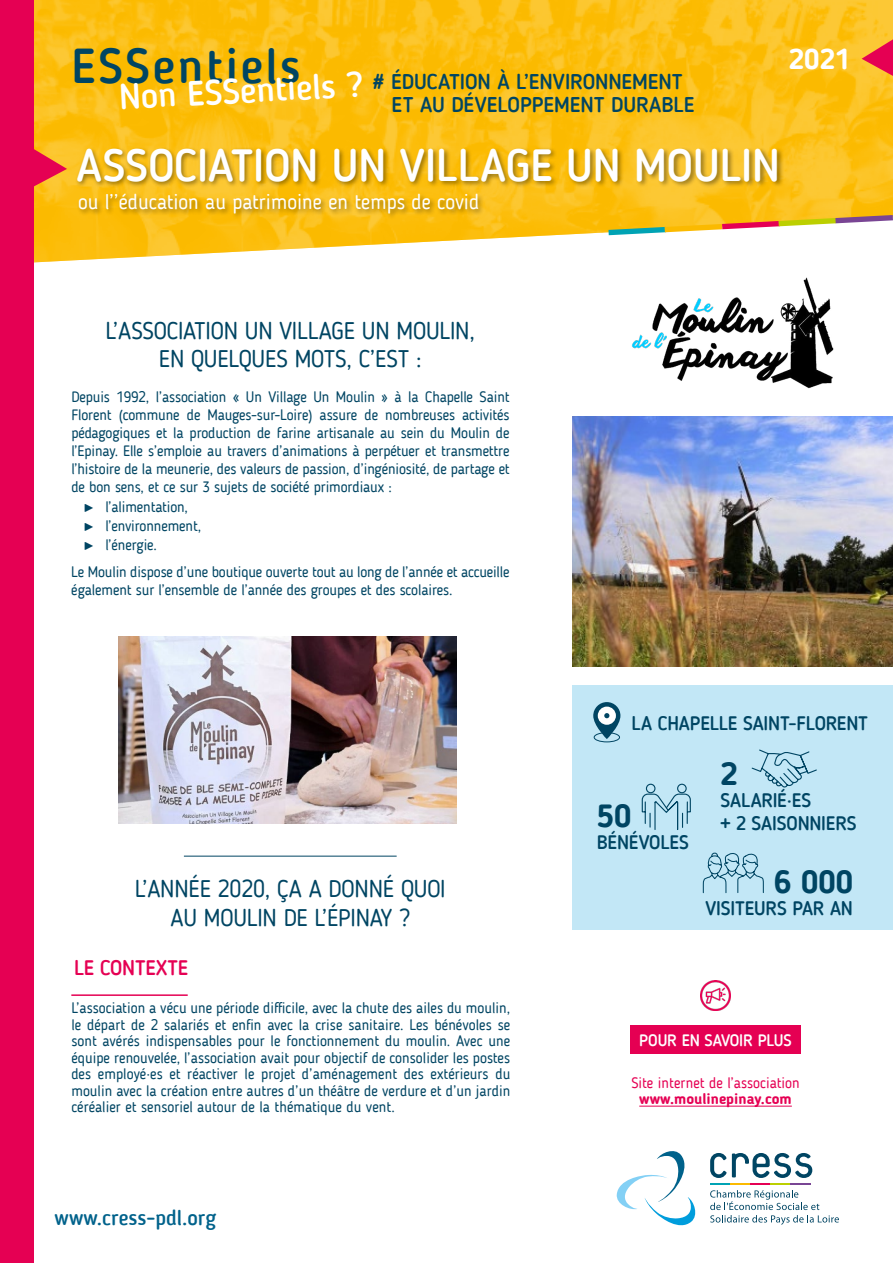
<style>
.page{position:relative;width:893px;height:1263px;background:#fff}
.page>*{position:absolute;margin:0;border:0;box-sizing:border-box;transform-origin:0 0}
.t1{font:500 48.9px "Blogger Sans";letter-spacing:.05em;color:#004563}
.t2{font:500 45px "Blogger Sans";color:#fff}
.t3{font:500 35.1px "Blogger Sans";color:#fff}
.t4{font:700 31.95px "Blogger Sans";color:#004563}
.t5{font:700 28.5px "Blogger Sans";color:#fff}
.t6{font:24px/28.8px "Blogger Sans";letter-spacing:-.01em;color:#004563;text-align:center}
.t7{font:500 21.3px/22.5px "Blogger Sans";letter-spacing:-.005em;color:#004563}
.t8{font:500 21.3px "Blogger Sans";color:#00628b}
.t9{font:21px "Blogger Sans";color:#fff}
.t10{font:500 21px "Blogger Sans";letter-spacing:-.01em;color:#e50053}
.t11{font:500 19.5px/22.5px "Blogger Sans";letter-spacing:-.01em;color:#004563}
.t12{font:500 16.5px "Blogger Sans";letter-spacing:-.01em;color:#fff}
.t13{font:15px/18px "Blogger Sans";letter-spacing:-.01em;color:#004563;text-align:justify}
.t14{font:15px "Blogger Sans";color:#e50053}
.t15{font:700 15px "Blogger Sans";color:#e50053}
.s1{font-size:12px}
</style>
<div class="page">
<img style="left:34px;top:0;width:859px;height:263px">
<div style="left:0;top:0;width:34px;height:1263px;background:#e50053"></div>
<svg style="left:34px;top:149px;width:33px;height:38px"></svg>
<hr style="left:184px;top:856px;width:213px;height:1px;background:#004563">
<svg style="left:710px;top:1153px;width:102px;height:25px"></svg>
<svg style="left:616px;top:1151px;width:80px;height:75px"></svg>
<svg style="left:710px;top:1190px;width:129px;height:35px"></svg>
<hr style="left:710px;top:1183px;width:20px;height:2px;background:#00a3b4">
<hr style="left:730px;top:1183px;width:20px;height:2px;background:#fbba00">
<hr style="left:750px;top:1183px;width:21px;height:2px;background:#e50053">
<hr style="left:770px;top:1183px;width:21px;height:2px;background:#bccf00">
<hr style="left:791px;top:1183px;width:20px;height:2px;background:#794594">
<hr style="left:71px;top:994px;width:117px;height:2px;background:#e50053">
<hr style="left:639px;top:1106px;width:153px;height:1px;background:#e50053">
<div style="left:630px;top:1025px;width:171px;height:29px;background:#e50053"></div>
<img style="left:701px;top:981px;width:29px;height:30px">
<svg style="left:862px;top:39px;width:31px;height:37px"></svg>
<svg style="left:608px;top:215px;width:285px;height:20px"></svg>
<div style="left:76px;top:147px;width:708px;height:41px;background:#000;opacity:.4"></div>
<div style="left:77px;top:192px;width:408px;height:28px;background:#000;opacity:.4"></div>
<img style="left:572px;top:416px;width:321px;height:251px">
<img style="left:118px;top:637px;width:339px;height:187px">
<div style="left:572px;top:686px;width:321px;height:244px;background:#c2e7f6"></div>
<svg style="left:593px;top:734px;width:27px;height:8px"></svg>
<svg style="left:593px;top:702px;width:27px;height:36px"></svg>
<div style="left:598px;top:707px;width:18px;height:18px;background:#fff;border-radius:50%"></div>
<svg style="left:604px;top:713px;width:5px;height:5px"></svg>
<svg style="left:751px;top:749px;width:66px;height:39px"></svg>
<svg style="left:702px;top:852px;width:62px;height:42px"></svg>
<div style="left:646px;top:784px;width:9px;height:9px;border:1px solid #004563;border-radius:50%"></div>
<div style="left:677px;top:784px;width:10px;height:9px;border:1px solid #004563;border-radius:50%"></div>
<svg style="left:641px;top:793px;width:50px;height:37px"></svg>
<img style="left:624px;top:257px;width:215px;height:132px">
<h1 class="t1" style="left:71px;top:42px;width:231px">ESSentiels</h1>
<h3 class="t3" style="left:118px;top:80px;width:246px;rotate:-3deg">Non ESSentiels ?</h3>
<h3 class="t7" style="left:392px;top:72px;width:304px;text-indent:-19px"># ÉDUCATION À L’ENVIRONNEMENT<br>ET AU DÉVELOPPEMENT DURABLE</h3>
<h3 class="t5" style="left:789px;top:45px;width:63px">2021</h3>
<h2 class="t2" style="left:77px;top:144px;width:705px">ASSOCIATION UN VILLAGE UN MOULIN</h2>
<h3 class="t9" style="left:78px;top:192px;width:403px">ou l’’éducation au patrimoine en temps de covid</h3>
<h3 class="t6" style="left:106px;top:317px;width:371px">L’ASSOCIATION UN VILLAGE UN MOULIN,<br>EN QUELQUES MOTS, C’EST :</h3>
<p class="t13" style="left:71px;top:388px;width:440px">Depuis 1992, l’association « Un Village Un Moulin » à la Chapelle Saint Florent (commune de Mauges-sur-Loire) assure de nombreuses activités pédagogiques et la production de farine artisanale au sein du Moulin de l’Epinay. Elle s’emploie au travers d’animations à perpétuer et transmettre l’histoire de la meunerie, des valeurs de passion, d’ingéniosité, de partage et de bon sens, et ce sur 3 sujets de société primordiaux :</p>
<p class="t13" style="left:84px;top:498px;width:119px;line-height:19px;text-align:left"><span class="s1">►</span> l’alimentation,<br><span class="s1">►</span> l’environnement, <span class="s1">►</span> l’énergie.</p>
<p class="t13" style="left:71px;top:563px;width:440px">Le Moulin dispose d’une boutique ouverte tout au long de l’année et accueille également sur l’ensemble de l’année des groupes et des scolaires.</p>
<h3 class="t6" style="left:135px;top:876px;width:312px">L’ANNÉE 2020, ÇA A DONNÉ QUOI<br>AU MOULIN DE L’ÉPINAY ?</h3>
<h3 class="t10" style="left:74px;top:958px;width:116px">LE CONTEXTE</h3>
<p class="t13" style="left:71px;top:1000px;width:440px;line-height:16.5px">L’association a vécu une période difficile, avec la chute des ailes du moulin, le départ de 2 salariés et enfin avec la crise sanitaire. Les bénévoles se sont avérés indispensables pour le fonctionnement du moulin. Avec une équipe renouvelée, l’association avait pour objectif de consolider les postes des employé·es et réactiver le projet d’aménagement des extérieurs du moulin avec la création entre autres d’un théâtre de verdure et d’un jardin céréalier et sensoriel autour de la thématique du vent.</p>
<h3 class="t8" style="left:55px;top:1207px;width:163px">www.cress-pdl.org</h3>
<h3 class="t11" style="left:632px;top:713px;width:238px">LA CHAPELLE SAINT-FLORENT</h3>
<h3 class="t4" style="left:720px;top:758px;width:19px">2</h3>
<h3 class="t11" style="left:720px;top:790px;width:138px">SALARIÉ·ES<br>+ 2 SAISONNIERS</h3>
<h3 class="t4" style="left:774px;top:866px;width:80px">6 000</h3>
<h3 class="t11" style="left:706px;top:898px;width:149px">VISITEURS PAR AN</h3>
<h3 class="t4" style="left:597px;top:800px;width:36px">50</h3>
<h3 class="t11" style="left:597px;top:832px;width:94px">BÉNÉVOLES</h3>
<p class="t12" style="left:639px;top:1032px;width:154px">POUR EN SAVOIR PLUS</p>
<p class="t14" style="left:631px;top:1075px;width:170px">Site internet de l’association</p>
<p class="t15" style="left:639px;top:1091px;width:154px">www.moulinepinay.com</p>
</div>
